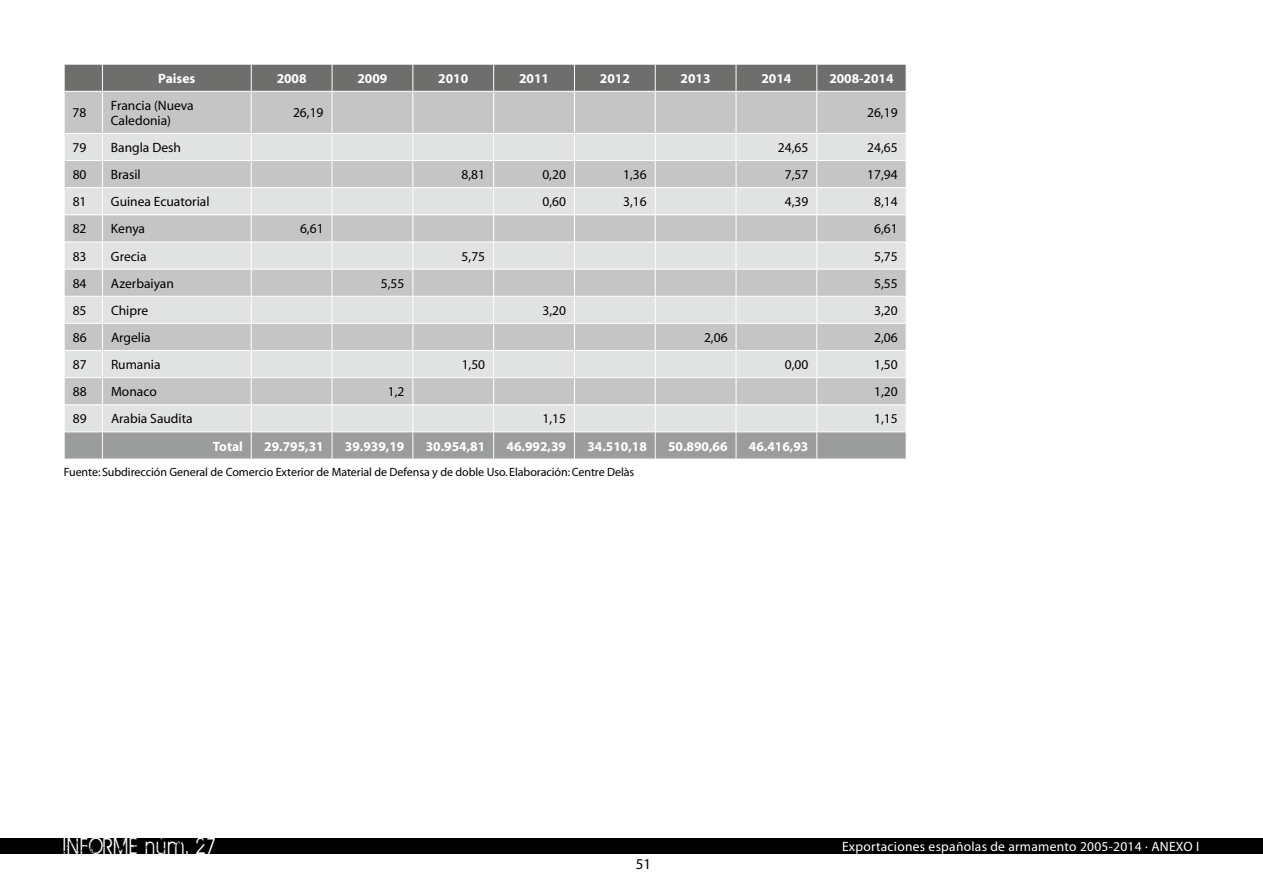
<style>
.page{position:relative;width:1263px;height:893px;background:#fff}
.page>*{position:absolute;margin:0;border:0;box-sizing:border-box;transform-origin:0 0}
.t1{font:25.2px "BIRTHOFAHERO";letter-spacing:.1em;color:#fff;scale:.83 1}
.t2{font:15px "Myriad";color:#000}
.t3{font:13.5px/15px "Myriad";color:#000}
.t4{font:700 13.5px "Myriad";color:#fff}
.t5{font:13.5px "Myriad";letter-spacing:.02em;color:#fff}
.t6{font:12px "Myriad";letter-spacing:-.005em;color:#000}
</style>
<div class="page">
<div style="left:0;top:838px;width:1263px;height:16px;background:#000"></div>
<div style="left:65px;top:92px;width:841px;height:41px;background:#c5c5c6"></div>
<svg style="left:64px;top:64px;width:842px;height:27px;background:#747473"></svg>
<hr style="left:102px;top:92px;width:1px;height:41px;background:#fff">
<hr style="left:251px;top:92px;width:1px;height:41px;background:#fff">
<hr style="left:332px;top:92px;width:1px;height:41px;background:#fff">
<hr style="left:412px;top:92px;width:1px;height:41px;background:#fff">
<hr style="left:493px;top:92px;width:1px;height:41px;background:#fff">
<hr style="left:574px;top:92px;width:1px;height:41px;background:#fff">
<hr style="left:655px;top:92px;width:1px;height:41px;background:#fff">
<hr style="left:736px;top:92px;width:1px;height:41px;background:#fff">
<hr style="left:816px;top:92px;width:1px;height:41px;background:#fff">
<svg style="left:64px;top:134px;width:842px;height:325px;background:#d1d2d3"></svg>
<p class="t4" style="left:158px;top:71px;width:39px">Paises</p>
<p class="t4" style="left:277px;top:71px;width:31px">2008</p>
<p class="t4" style="left:357px;top:71px;width:31px">2009</p>
<p class="t4" style="left:438px;top:71px;width:31px">2010</p>
<p class="t4" style="left:519px;top:71px;width:31px">2011</p>
<p class="t4" style="left:600px;top:71px;width:31px">2012</p>
<p class="t4" style="left:681px;top:71px;width:31px">2013</p>
<p class="t4" style="left:761px;top:71px;width:31px">2014</p>
<p class="t4" style="left:829px;top:71px;width:66px">2008-2014</p>
<p class="t3" style="left:73px;top:106px;width:15px">78</p>
<p class="t3" style="left:111px;top:98px;width:84px">Francia (Nueva<br>Caledonia)</p>
<p class="t3" style="left:293px;top:106px;width:32px">26,19</p>
<p class="t3" style="left:867px;top:106px;width:32px">26,19</p>
<p class="t3" style="left:73px;top:141px;width:15px">79</p>
<p class="t3" style="left:111px;top:141px;width:72px">Bangla Desh</p>
<p class="t3" style="left:778px;top:141px;width:32px">24,65</p>
<p class="t3" style="left:867px;top:141px;width:32px">24,65</p>
<p class="t3" style="left:73px;top:168px;width:15px">80</p>
<p class="t3" style="left:111px;top:168px;width:31px">Brasil</p>
<p class="t3" style="left:462px;top:168px;width:25px">8,81</p>
<p class="t3" style="left:542px;top:168px;width:25px">0,20</p>
<p class="t3" style="left:623px;top:168px;width:25px">1,36</p>
<p class="t3" style="left:785px;top:168px;width:25px">7,57</p>
<p class="t3" style="left:867px;top:168px;width:32px">17,94</p>
<p class="t3" style="left:73px;top:195px;width:15px">81</p>
<p class="t3" style="left:111px;top:195px;width:100px">Guinea Ecuatorial</p>
<p class="t3" style="left:542px;top:195px;width:25px">0,60</p>
<p class="t3" style="left:623px;top:195px;width:25px">3,16</p>
<p class="t3" style="left:785px;top:195px;width:25px">4,39</p>
<p class="t3" style="left:874px;top:195px;width:25px">8,14</p>
<p class="t3" style="left:73px;top:222px;width:15px">82</p>
<p class="t3" style="left:111px;top:222px;width:36px">Kenya</p>
<p class="t3" style="left:300px;top:222px;width:25px">6,61</p>
<p class="t3" style="left:874px;top:222px;width:25px">6,61</p>
<p class="t3" style="left:73px;top:249px;width:15px">83</p>
<p class="t3" style="left:111px;top:249px;width:37px">Grecia</p>
<p class="t3" style="left:462px;top:249px;width:25px">5,75</p>
<p class="t3" style="left:874px;top:249px;width:25px">5,75</p>
<p class="t3" style="left:73px;top:276px;width:15px">84</p>
<p class="t3" style="left:111px;top:276px;width:64px">Azerbaiyan</p>
<p class="t3" style="left:381px;top:276px;width:25px">5,55</p>
<p class="t3" style="left:874px;top:276px;width:25px">5,55</p>
<p class="t3" style="left:73px;top:303px;width:15px">85</p>
<p class="t3" style="left:111px;top:303px;width:39px">Chipre</p>
<p class="t3" style="left:542px;top:303px;width:25px">3,20</p>
<p class="t3" style="left:874px;top:303px;width:25px">3,20</p>
<p class="t3" style="left:73px;top:331px;width:15px">86</p>
<p class="t3" style="left:111px;top:331px;width:41px">Argelia</p>
<p class="t3" style="left:704px;top:331px;width:25px">2,06</p>
<p class="t3" style="left:874px;top:331px;width:25px">2,06</p>
<p class="t3" style="left:73px;top:358px;width:15px">87</p>
<p class="t3" style="left:111px;top:358px;width:51px">Rumania</p>
<p class="t3" style="left:462px;top:358px;width:25px">1,50</p>
<p class="t3" style="left:785px;top:358px;width:25px">0,00</p>
<p class="t3" style="left:874px;top:358px;width:25px">1,50</p>
<p class="t3" style="left:73px;top:385px;width:15px">88</p>
<p class="t3" style="left:111px;top:385px;width:47px">Monaco</p>
<p class="t3" style="left:388px;top:385px;width:18px">1,2</p>
<p class="t3" style="left:874px;top:385px;width:25px">1,20</p>
<p class="t3" style="left:73px;top:412px;width:15px">89</p>
<p class="t3" style="left:111px;top:412px;width:83px">Arabia Saudita</p>
<p class="t3" style="left:542px;top:412px;width:25px">1,15</p>
<p class="t3" style="left:874px;top:412px;width:25px">1,15</p>
<p class="t4" style="left:213px;top:439px;width:31px">Total</p>
<p class="t4" style="left:264px;top:439px;width:61px">29.795,31</p>
<p class="t4" style="left:345px;top:439px;width:61px">39.939,19</p>
<p class="t4" style="left:426px;top:439px;width:61px">30.954,81</p>
<p class="t4" style="left:507px;top:439px;width:61px">46.992,39</p>
<p class="t4" style="left:587px;top:439px;width:61px">34.510,18</p>
<p class="t4" style="left:668px;top:439px;width:61px">50.890,66</p>
<p class="t4" style="left:749px;top:439px;width:61px">46.416,93</p>
<p class="t6" style="left:64px;top:466px;width:572px">Fuente: Subdirección General de Comercio Exterior de Material de Defensa y de doble Uso. Elaboración: Centre Delàs</p>
<h1 class="t1" style="left:63px;top:832px;width:185px">INFORME núm. 27</h1>
<p class="t5" style="left:842px;top:840px;width:357px">Exportaciones españolas de armamento 2005-2014 · AN EXO I</p>
<p class="t2" style="left:636px;top:856px;width:17px">51</p>
</div>
